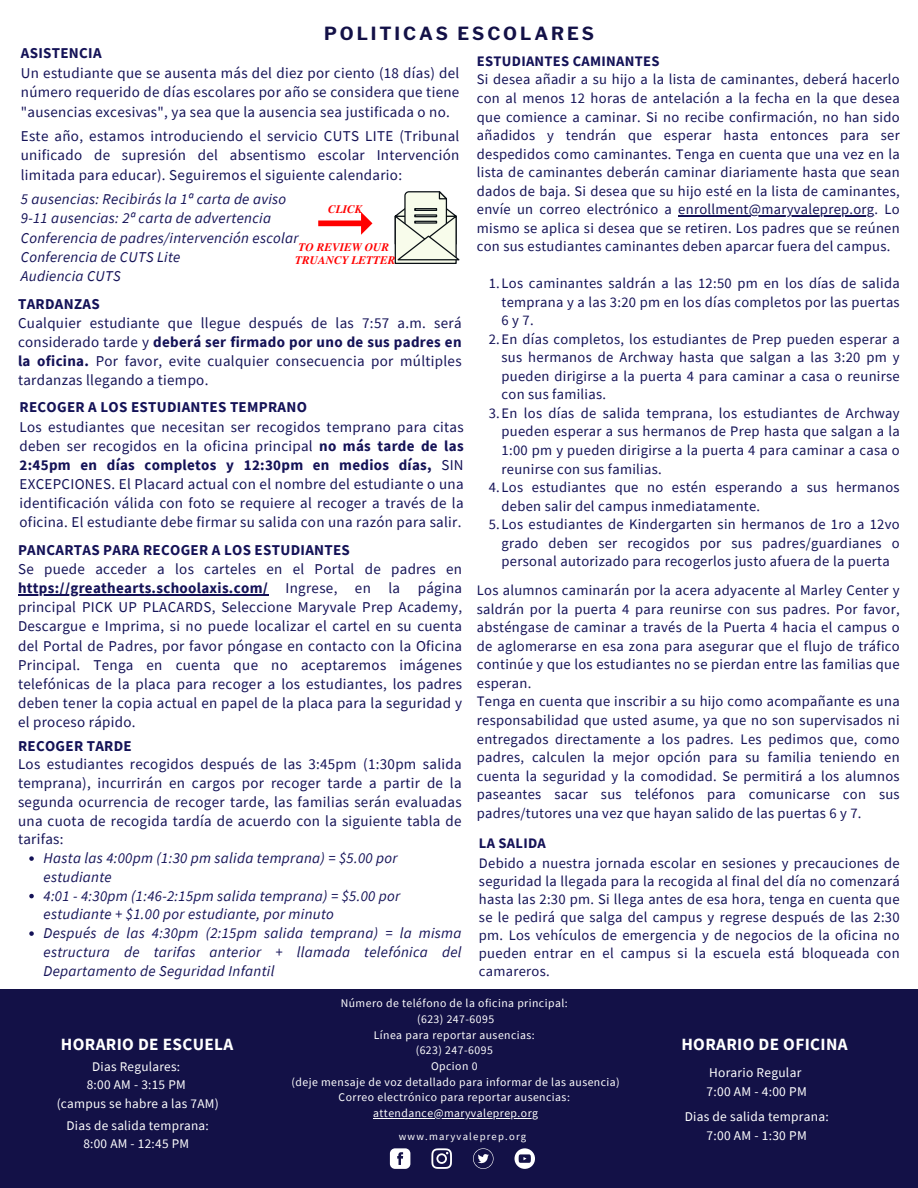
<style>
.page{position:relative;width:918px;height:1188px;background:#fff}
.page>*{position:absolute;margin:0;border:0;box-sizing:border-box;transform-origin:0 0}
.t1{font:700 18px "Libre Franklin";letter-spacing:.16em;color:#131147}
.t2{font:700 17.1px "Source Sans Pro";letter-spacing:.02em;color:#fff}
.t3{font:15px/19.2px "Source Sans Pro";letter-spacing:.02em;color:#141257}
.t4{font:italic 15px/19.2px "Source Sans Pro";letter-spacing:.02em;color:#141257}
.t5{font:14.55px/18.6px "Source Sans Pro";letter-spacing:.02em;color:#141257}
.t6{font:13.35px/18.8px "Source Sans Pro";letter-spacing:.02em;color:#fff}
.t7{font:13.2px/18.5px "Source Sans Pro";letter-spacing:.02em;color:#fff;text-align:center}
.t8{font:11.7px "Source Sans Pro";letter-spacing:.04em;color:#fff}
.t9{font:italic 700 11.55px/13px "Te X Gyre Termes";color:#f00;text-align:center}
.t10{font:10.65px "Source Sans Pro";letter-spacing:.11em;color:#fff}
.s1{font-weight:700}
</style>
<div class="page">
<div style="left:0;top:989px;width:918px;height:199px;background:#131147"></div>
<svg style="left:431px;top:1148px;width:21px;height:21px"></svg>
<svg style="left:390px;top:1148px;width:20px;height:21px"></svg>
<svg style="left:473px;top:1148px;width:20px;height:21px"></svg>
<svg style="left:515px;top:1148px;width:20px;height:21px"></svg>
<svg style="left:395px;top:191px;width:65px;height:73px;background:#d0d4c9"></svg>
<svg style="left:318px;top:212px;width:54px;height:22px"></svg>
<hr style="left:678px;top:216px;width:197px;height:1px;background:#141257">
<svg style="left:29px;top:856px;width:5px;height:5px"></svg>
<svg style="left:29px;top:894px;width:5px;height:4px"></svg>
<svg style="left:29px;top:931px;width:5px;height:5px"></svg>
<hr style="left:18px;top:594px;width:250px;height:1px;background:#141257">
<hr style="left:373px;top:1118px;width:71px;height:1px;background:#fff">
<hr style="left:444px;top:1118px;width:95px;height:1px;background:#fff">
<h4 class="t1" style="left:324px;top:23px;width:271px">POLITICAS ESCOLARES</h4>
<p class="t5" style="left:477px;top:51px;width:424px"><span class="s1">ESTUDIANTES CAMINANTES<br></span>Si desea añadir a su hijo a la lista de caminantes, deberá hacerlo con al menos 12 horas de antelación a la fecha en la que desea que comience a caminar. Si no recibe confirmación, no han sido añadidos y tendrán que esperar hasta entonces para ser despedidos como caminantes. Tenga en cuenta que una vez en la lista de caminantes deberán caminar diariamente hasta que sean dados de baja. Si desea que su hijo esté en la lista de caminantes, envíe un correo electrónico a enrollment@maryvaleprep.org. Lo</p>
<h2 class="t5" style="left:477px;top:218px;width:424px">mismo se aplica si desea que se retiren. Los padres que se reúnen con sus estudiantes caminantes deben aparcar fuera del campus.</h2>
<h2 class="t5" style="left:489px;top:274px;width:413px">1.Los caminantes saldrán a las 12:50 pm en los días de salida</h2>
<h2 class="t5" style="left:502px;top:292px;width:400px">temprana y a las 3:20 pm en los días completos por las puertas</h2>
<h2 class="t5" style="left:502px;top:311px;width:34px">6y7.</h2>
<h2 class="t5" style="left:489px;top:329px;width:413px">2.En días completos, los estudiantes de Prep pueden esperar a</h2>
<h2 class="t5" style="left:502px;top:348px;width:400px">sus hermanos de Archway hasta que salgan a las 3:20 pm y</h2>
<h2 class="t5" style="left:502px;top:366px;width:400px">pueden dirigirse a la puerta 4 para caminar a casa o reunirse</h2>
<h2 class="t5" style="left:502px;top:385px;width:106px">con sus familias.</h2>
<h2 class="t5" style="left:502px;top:403px;width:400px;text-align:justify;text-indent:-13px">3.En los días de salida temprana, los estudiantes de Archway pueden esperar a sus hermanos de Prep hasta que salgan a la 1:00 pm y pueden dirigirse a la puerta 4 para caminar a casa o reunirse con sus familias.</h2>
<h2 class="t5" style="left:502px;top:478px;width:400px;text-indent:-13px">4.Los estudiantes que no estén esperando a sus hermanos deben salir del campus inmediatamente.</h2>
<h2 class="t5" style="left:502px;top:515px;width:400px;text-align:justify;text-indent:-13px">5.Los estudiantes de Kindergarten sin hermanos de 1ro a 12vo grado deben ser recogidos por sus padres/guardianes o personal autorizado para recogerlos justo afuera de la puerta</h2>
<p class="t5" style="left:477px;top:581px;width:424px">Los alumnos caminarán por la acera adyacente al Marley Center y saldrán por la puerta 4 para reunirse con sus padres. Por favor, absténgase de caminar a través de la Puerta 4 hacia el campus o de aglomerarse en esa zona para asegurar que el flujo de tráfico continúe y que los estudiantes no se pierdan entre las familias que esperan.<br>Tenga en cuenta que inscribir a su hijo como acompañante es una responsabilidad que usted asume, ya que no son supervisados ni entregados directamente a los padres. Les pedimos que, como padres, calculen la mejor opción para su familia teniendo en cuenta la seguridad y la comodidad. Se permitirá a los alumnos paseantes sacar sus teléfonos para comunicarse con sus padres/tutores una vez que hayan salido de las puertas 6 y 7.</p>
<h2 class="t3" style="left:21px;top:43px;width:440px"><span class="s1">ASISTENCIA<br></span>Un estudiante que se ausenta más del diez por ciento (18 días) del número requerido de días escolares por año se considera que tiene "ausencias excesivas", ya sea que la ausencia sea justificada o no.</h2>
<h2 class="t3" style="left:21px;top:126px;width:440px;text-align:justify">Este año, estamos introduciendo el servicio CUTS LITE (Tribunal unificado de supresión del absentismo escolar Intervención limitada para educar). Seguiremos el siguiente calendario:</h2>
<h2 class="t4" style="left:21px;top:189px;width:279px">5 ausencias: Recibirás la 1ª carta de aviso 9-11 ausencias: 2ª carta de advertencia Conferencia de padres/intervención escolar Conferencia de CUTS Lite<br>Audiencia CUTS</h2>
<p class="t9" style="left:328px;top:202px;width:36px">CLICK</p>
<h4 class="t9" style="left:295px;top:240px;width:102px">TO REVIEW OUR<br>TRUANCY LETTER</h4>
<p class="t3" style="left:18px;top:294px;width:445px"><span class="s1">TARDANZAS<br></span>Cualquier estudiante que llegue después de las 7:57 a.m. será considerado tarde y <span class="s1">deberá ser firmado por uno de sus padres en la oficina.</span> Por favor, evite cualquier consecuencia por múltiples tardanzas llegando a tiempo.</p>
<p class="t3" style="left:20px;top:398px;width:446px"><span class="s1">RECOGER A LOS ESTUDIANTES TEMPRANO<br></span>Los estudiantes que necesitan ser recogidos temprano para citas deben ser recogidos en la oficina principal <span class="s1">no más tarde de las 2:45pm en días completos y 12:30pm en medios días,</span> SIN EXCEPCIONES. El Placard actual con el nombre del estudiante o una identificación válida con foto se requiere al recoger a través de la oficina. El estudiante debe firmar su salida con una razón para salir.</p>
<p class="t3" style="left:18px;top:540px;width:446px"><span class="s1">PANCARTAS PARA RECOGER A LOS ESTUDIANTES<br></span>Se puede acceder a los carteles en el Portal de padres en</p>
<p class="t3" style="left:18px;top:578px;width:446px;text-align:justify"><span class="s1">https://greathearts.schoolaxis.com/</span> Ingrese, en la página principal PICK UP PLACARDS, Seleccione Maryvale Prep Academy, Descargue e Imprima, si no puede localizar el cartel en su cuenta del Portal de Padres, por favor póngase en contacto con la Oficina Principal. Tenga en cuenta que no aceptaremos imágenes telefónicas de la placa para recoger a los estudiantes, los padres deben tener la copia actual en papel de la placa para la seguridad y el proceso rápido.</p>
<h2 class="t3" style="left:18px;top:736px;width:445px;line-height:18.8px"><span class="s1">RECOGER TARDE<br></span>Los estudiantes recogidos después de las 3:45pm (1:30pm salida temprana), incurrirán en cargos por recoger tarde a partir de la segunda ocurrencia de recoger tarde, las familias serán evaluadas una cuota de recogida tardía de acuerdo con la siguiente tabla de tarifas:</h2>
<p class="t4" style="left:44px;top:848px;width:356px;line-height:18.8px">Hasta las 4:00pm (1:30 pm salida temprana) = $5.00 por estudiante</p>
<p class="t4" style="left:44px;top:886px;width:358px;line-height:18.8px">4:01 - 4:30pm (1:46-2:15pm salida temprana) = $5.00 por estudiante + $1.00 por estudiante, por minuto</p>
<p class="t4" style="left:44px;top:923px;width:420px;line-height:18.8px;text-align:justify">Después de las 4:30pm (2:15pm salida temprana) = la misma estructura de tarifas anterior + llamada telefónica del Departamento de Seguridad Infantil</p>
<h2 class="t5" style="left:479px;top:834px;width:422px;line-height:18.1px"><span class="s1">LA SALIDA<br></span>Debido a nuestra jornada escolar en sesiones y precauciones de seguridad la llegada para la recogida al final del día no comenzará hasta las 2:30 pm. Si llega antes de esa hora, tenga en cuenta que se le pedirá que salga del campus y regrese después de las 2:30 pm. Los vehículos de emergencia y de negocios de la oficina no pueden entrar en el campus si la escuela está bloqueada con camareros.</h2>
<p class="t8" style="left:341px;top:996px;width:228px">Número de teléfono de la oficina principal:</p>
<p class="t8" style="left:417px;top:1012px;width:79px">(623) 247-6095</p>
<h1 class="t8" style="left:374px;top:1027px;width:163px">Línea para reportar ausencias:</h1>
<h1 class="t8" style="left:416px;top:1043px;width:79px">(623) 247-6095</h1>
<h3 class="t8" style="left:431px;top:1058px;width:48px">Opcion 0</h3>
<h3 class="t8" style="left:292px;top:1074px;width:330px">(deje mensaje de voz detallado para informar de las ausencia)</h3>
<h3 class="t8" style="left:339px;top:1090px;width:233px">Correo electrónico para reportar ausencias:</h3>
<h3 class="t8" style="left:373px;top:1105px;width:166px">attendance@maryvaleprep.org</h3>
<p class="t2" style="left:61px;top:1033px;width:174px">HORARIO DE ESCUELA</p>
<p class="t2" style="left:681px;top:1033px;width:168px">HORARIO DE OFICINA</p>
<h2 class="t7" style="left:87px;top:1057px;width:100px">Dias Regulares:<br>8:00 AM - 3:15 PM</h2>
<p class="t7" style="left:57px;top:1092px;width:164px;line-height:21.9px">(campus se habre a las 7AM)<br>Dias de salida temprana:</p>
<p class="t7" style="left:83px;top:1134px;width:107px">8:00 AM - 12:45 PM</p>
<p class="t6" style="left:707px;top:1063px;width:102px">Horario Regular<br>7:00 AM - 4:00 PM</p>
<p class="t6" style="left:685px;top:1107px;width:146px;text-align:center">Dias de salida temprana:<br>7:00 AM - 1:30 PM</p>
<h1 class="t10" style="left:399px;top:1129px;width:129px">www.maryvaleprep.org</h1>
</div>
